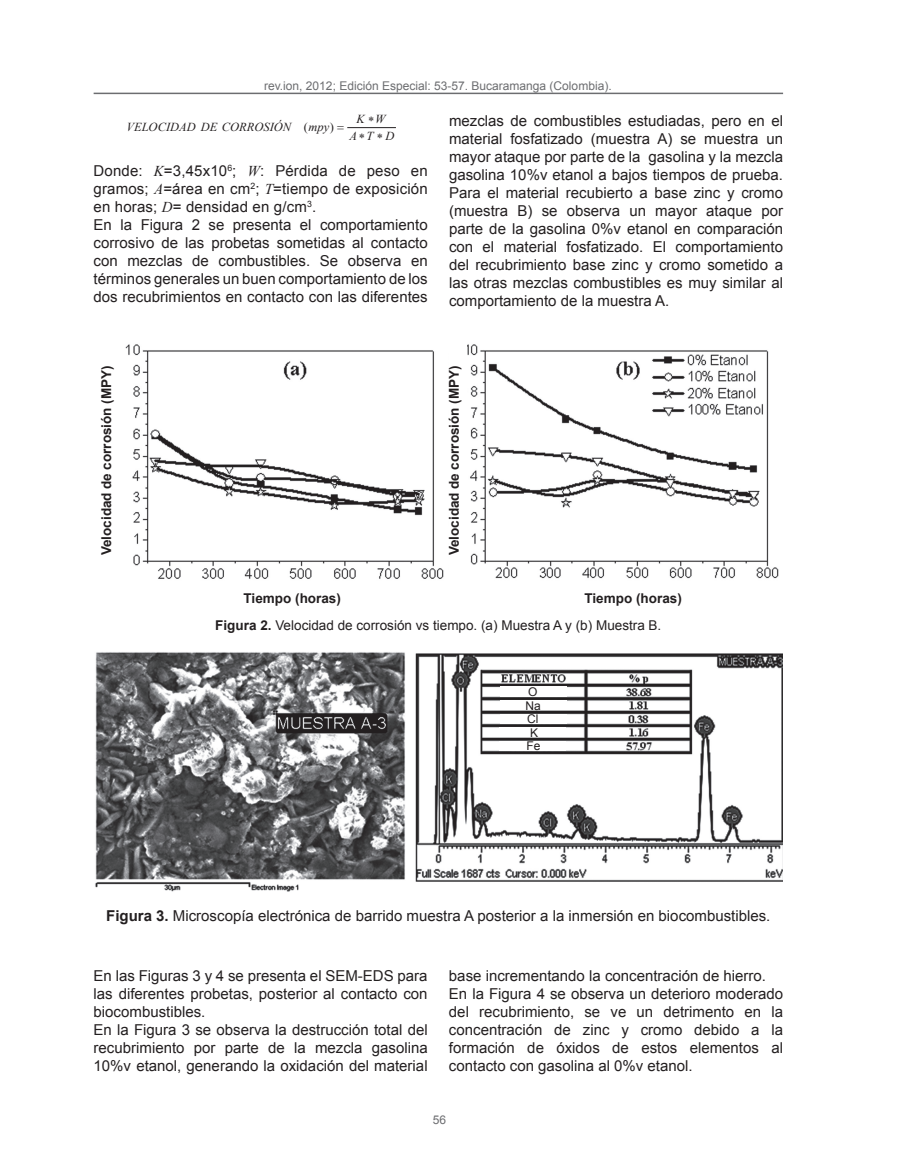
<style>
.page{position:relative;width:898px;height:1166px;background:#fff}
.page>*{position:absolute;margin:0;border:0;box-sizing:border-box;transform-origin:0 0}
.t1{font:15px/18px "Arial";color:#231f20}
.t2{font:700 13.5px "Arial";color:#231f20}
.t3{font:13.5px "Arial";color:#231f20}
.t4{font:italic 12.15px "Times New Roman";color:#231f20}
.t5{font:12px "Arial";color:#6c6d70}
.t6{font:12px/13.5px "Arial";color:#231f20;text-align:center}
.s1{font-style:normal}
.s2{font-family:"Times New Roman";font-style:italic}
.s3{font-weight:700}
</style>
<div class="page">
<hr style="left:94px;top:93px;width:688px;height:1px;background:#6c6d70">
<hr style="left:347px;top:127px;width:48px;height:1px;background:#231f20">
<img style="left:125px;top:344px;width:654px;height:235px">
<img style="left:95px;top:652px;width:686px;height:240px">
<div style="left:449px;top:337px;width:17px;height:238px;background:#fff"></div>
<div style="left:313px;top:353px;width:118px;height:70px;background:#fff"></div>
<div style="left:500px;top:700px;width:66px;height:10px;background:#fff"></div>
<div style="left:500px;top:713px;width:66px;height:10px;background:#fff"></div>
<div style="left:499px;top:726px;width:67px;height:10px;background:#fff"></div>
<div style="left:499px;top:740px;width:67px;height:10px;background:#fff"></div>
<div style="left:500px;top:686px;width:67px;height:10px;background:#fff"></div>
<p class="t5" style="left:264px;top:77px;width:349px">rev.ion, 2012; Edición Especial: 53-57. Bucaramanga (Colombia).</p>
<p class="t4" style="left:349px;top:128px;width:46px">AT D</p>
<p class="t4" style="left:356px;top:110px;width:31px">K W</p>
<p class="t1" style="left:449px;top:112px;width:335px;text-align:justify">mezclas de combustibles estudiadas, pero en el material fosfatizado (muestra A) se muestra un mayor ataque por parte de la gasolina y la mezcla gasolina 10%v etanol a bajos tiempos de prueba.<br>Para el material recubierto a base zinc y cromo (muestra B) se observa un mayor ataque por parte de la gasolina 0%v etanol en comparación con el material fosfatizado. El comportamiento del recubrimiento base zinc y cromo sometido a las otras mezclas combustibles es muy similar al comportamiento de la muestra A.</p>
<p class="t4" style="left:126px;top:118px;width:166px">VELOCIDAD DE CORROSIÓN</p>
<p class="t4" style="left:304px;top:118px;width:31px"><span class="s1">(</span>mpy<span class="s1">)</span></p>
<p class="t1" style="left:94px;top:162px;width:335px">Donde: <span class="s2">K</span>=3,45x10<sup>6</sup>; <span class="s2">W</span>: Pérdida de peso en gramos; <span class="s2">A</span>=área en cm<sup>2</sup>; <span class="s2">T</span>=tiempo de exposición en horas; <span class="s2">D</span>= densidad en g/cm<sup>3</sup>.<br>En la Figura 2 se presenta el comportamiento corrosivo de las probetas sometidas al contacto con mezclas de combustibles. Se observa en términos generales un buen comportamiento de los dos recubrimientos en contacto con las diferentes</p>
<p class="t2" style="left:97px;top:555px;width:191px;rotate:-90deg">Velocidad de corrosión (MPY)</p>
<p class="t2" style="left:445px;top:555px;width:191px;rotate:-90deg">Velocidad de corrosión (MPY)</p>
<p class="t2" style="left:243px;top:589px;width:99px">Tiempo (horas)</p>
<p class="t2" style="left:584px;top:589px;width:99px">Tiempo (horas)</p>
<p class="t3" style="left:215px;top:616px;width:447px"><span class="s3">Figura 2.</span> Velocidad de corrosión vs tiempo. (a) Muestra A y (b) Muestra B.</p>
<p class="t6" style="left:525px;top:685px;width:17px">O<br>Na<br>Cl<br>K<br>Fe</p>
<p class="t1" style="left:106px;top:906px;width:665px"><span class="s3">Figura 3.</span> Microscopía electrónica de barrido muestra A posterior a la inmersión en biocombustibles.</p>
<p class="t1" style="left:94px;top:966px;width:335px">En las Figuras 3 y 4 se presenta el SEM-EDS para las diferentes probetas, posterior al contacto con biocombustibles.<br>En la Figura 3 se observa la destrucción total del recubrimiento por parte de la mezcla gasolina 10%v etanol, generando la oxidación del material</p>
<p class="t1" style="left:449px;top:966px;width:335px">base incrementando la concentración de hierro.<br>En la Figura 4 se observa un deterioro moderado del recubrimiento, se ve un detrimento en la concentración de zinc y cromo debido a la formación de óxidos de estos elementos al contacto con gasolina al 0%v etanol.</p>
<p class="t5" style="left:433px;top:1111px;width:15px">56</p>
</div>
